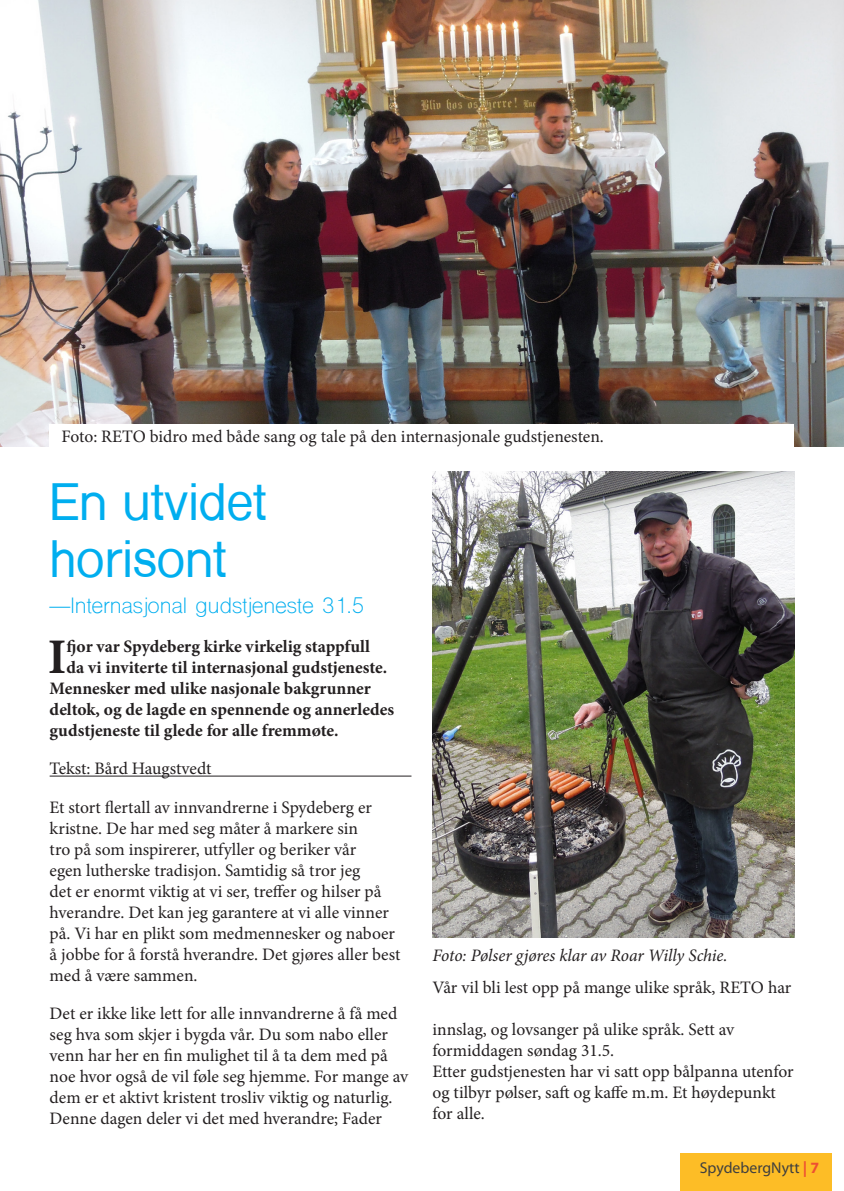
<style>
.page{position:relative;width:844px;height:1191px;background:#fff}
.page>*{position:absolute;margin:0;border:0;box-sizing:border-box;transform-origin:0 0}
.t1{font:700 49.88px "Minion Pro";color:#231f20}
.t2{font:700 49px/56.4px "Shree Dev 0714";color:#00aeef}
.t3{font:21px "Shree Dev 0714";color:#00aeef}
.t4{font:17.5px/21px "Minion Pro";color:#231f20}
.t5{font:700 17.5px "Minion Pro";color:#231f20}
.t6{font:italic 17.5px "Minion Pro";letter-spacing:-.01em;color:#231f20}
.t7{font:15.75px "Myriad Pro";color:#3f3f3f}
.s1{font-weight:700;color:#ee5032}
</style>
<div class="page">
<div style="left:680px;top:1153px;width:151px;height:38px;background:#fdbd26"></div>
<img style="left:0;top:0;width:843px;height:446px">
<hr style="left:50px;top:775px;width:361px;height:1px;background:#231f20">
<img style="left:432px;top:471px;width:362px;height:467px">
<div style="left:50px;top:424px;width:744px;height:28px;background:#fff"></div>
<p class="t4" style="left:61px;top:426px;width:543px">Foto: RETO bidro med både sang og tale på den internasjonale gudstjenesten.</p>
<h2 class="t2" style="left:50px;top:475px;width:218px">En utvidet horisont</h2>
<p class="t3" style="left:50px;top:593px;width:316px">—Internasjonal gudstjeneste 31.5</p>
<h1 class="t1" style="left:48px;top:621px;width:20px">I</h1>
<p class="t5" style="left:67px;top:634px;width:305px">fjor var Spydeberg kirke virkelig stappfull</p>
<p class="t5" style="left:67px;top:655px;width:322px">da vi inviterte til internasjonal gudstjeneste.</p>
<p class="t5" style="left:50px;top:676px;width:322px">Mennesker med ulike nasjonale bakgrunner</p>
<p class="t5" style="left:50px;top:697px;width:346px">deltok, og de lagde en spennende og annerledes</p>
<p class="t5" style="left:50px;top:718px;width:290px">gudstjeneste til glede for alle fremmøte.</p>
<p class="t4" style="left:50px;top:758px;width:163px">Tekst: Bård Haugstvedt</p>
<p class="t4" style="left:50px;top:797px;width:352px">Et stort flertall av innvandrerne i Spydeberg er kristne. De har med seg måter å markere sin<br>tro på som inspirerer, utfyller og beriker vår<br>egen lutherske tradisjon. Samtidig så tror jeg<br>det er enormt viktig at vi ser, treffer og hilser på hverandre. Det kan jeg garantere at vi alle vinner på. Vi har en plikt som medmennesker og naboer å jobbe for å forstå hverandre. Det gjøres aller best med å være sammen.</p>
<p class="t4" style="left:50px;top:1003px;width:360px">Det er ikke like lett for alle innvandrerne å få med seg hva som skjer i bygda vår. Du som nabo eller venn har her en fin mulighet til å ta dem med på noe hvor også de vil føle seg hjemme. For mange av dem er et aktivt kristent trosliv viktig og naturlig.<br>Denne dagen deler vi det med hverandre; Fader</p>
<p class="t6" style="left:432px;top:943px;width:296px">Foto: Pølser gjøres klar av Roar Willy Schie.</p>
<p class="t4" style="left:432px;top:976px;width:360px">Vår vil bli lest opp på mange ulike språk, RETO har</p>
<p class="t4" style="left:432px;top:1018px;width:362px">innslag, og lovsanger på ulike språk. Sett av formiddagen søndag 31.5.<br>Etter gudstjenesten har vi satt opp bålpanna utenfor og tilbyr pølser, saft og kaffe m.m. Et høydepunkt for alle.</p>
<p class="t7" style="left:699px;top:1158px;width:121px">SpydebergNytt <span class="s1">| 7</span></p>
</div>
